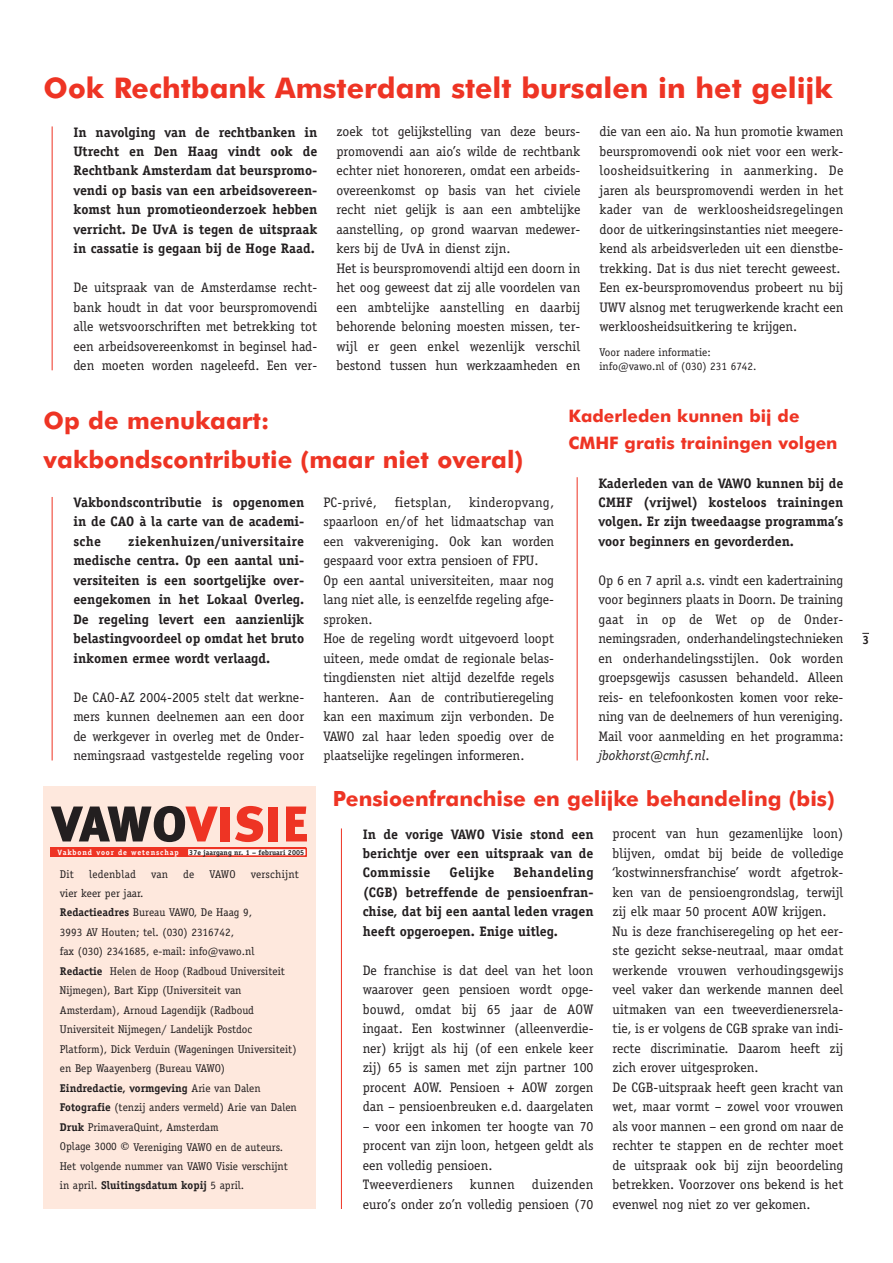
<style>
.page{position:relative;width:893px;height:1263px;background:#fff}
.page>*{position:absolute;margin:0;border:0;box-sizing:border-box;transform-origin:0 0}
.t1{font:900 50.1px "Meta Plus";color:#ee3424}
.t2{font:700 28.5px "Futura BT";color:#ee3424}
.t3{font:700 24px/39px "Futura BT";color:#ee3424}
.t4{font:700 21px "Futura BT";color:#ee3424}
.t5{font:700 17.25px/27px "Futura BT";color:#ee3424}
.t6{font:13.8px/19.5px "Officina Serif";color:#231f20}
.t7{font:700 13.8px/19.5px "Officina Serif";color:#231f20;text-align:justify}
.t8{font:13.8px "Officina Serif";letter-spacing:.02em;color:#231f20}
.t9{font:700 13.8px "Officina Serif";letter-spacing:.02em;color:#231f20}
.t10{font:700 12px "Officina Serif";color:#231f20}
.t11{font:11.25px/19.5px "Officina Serif";color:#231f20}
.t12{font:11.25px "Officina Serif";letter-spacing:.02em;color:#231f20}
.t13{font:700 7.65px "Officina Serif";letter-spacing:.11em;color:#fff}
.t14{font:700 7.2px "Officina Serif";letter-spacing:.01em;color:#231f20}
.s1{font-style:italic}
.s2{color:#231f20}
.s3{font-weight:700}
.s4{font-weight:700;font-size:16.5px}
</style>
<div class="page">
<div style="left:44px;top:786px;width:272px;height:423px;background:#fee8dd"></div>
<hr style="left:341px;top:828px;width:1px;height:381px;background:#ee3424">
<div style="left:50px;top:848px;width:256px;height:9px;background:#ee3424"></div>
<div style="left:187px;top:848px;width:119px;height:8px;background:#fff"></div>
<div style="left:187px;top:848px;width:120px;height:9px;border:2px solid #ee3424"></div>
<hr style="left:52px;top:126px;width:1px;height:244px;background:#ee3424">
<hr style="left:52px;top:497px;width:1px;height:263px;background:#ee3424">
<hr style="left:576px;top:477px;width:1px;height:284px;background:#ee3424">
<h2 class="t2" style="left:44px;top:75px;width:790px">Ook Rechtbank Amsterdam stelt bursalen in het gelijk</h2>
<p class="t7" style="left:73px;top:123px;width:245px">In navolging van de rechtbanken in Utrecht en Den Haag vindt ook de Rechtbank Amsterdam dat beurspromo&shy;vendi op basis van een arbeidsovereen&shy;komst hun promotieonderzoek hebben verricht. De UvA is tegen de uitspraak in cassatie is gegaan bij de Hoge Raad.</p>
<p class="t6" style="left:73px;top:279px;width:245px;text-align:justify">De uitspraak van de Amsterdamse recht&shy;bank houdt in dat voor beurspromovendi alle wetsvoorschriften met betrekking tot een arbeidsovereenkomst in beginsel had&shy;den moeten worden nageleefd. Een ver-</p>
<p class="t6" style="left:336px;top:123px;width:245px">zoek tot gelijkstelling van deze beurs&shy;promovendi aan aio’s wilde de rechtbank echter niet honoreren, omdat een arbeids&shy;overeenkomst op basis van het civiele recht niet gelijk is aan een ambtelijke aanstelling, op grond waarvan medewer&shy;kers bij de UvA in dienst zijn.<br>Het is beurspromovendi altijd een doorn in het oog geweest dat zij alle voordelen van een ambtelijke aanstelling en daarbij behorende beloning moesten missen, ter&shy;wijl er geen enkel wezenlijk verschil bestond tussen hun werkzaamheden en</p>
<p class="t6" style="left:599px;top:123px;width:245px">die van een aio. Na hun promotie kwamen beurspromovendi ook niet voor een werk&shy;loosheidsuitkering in aanmerking. De jaren als beurspromovendi werden in het kader van de werkloosheidsregelingen door de uitkeringsinstanties niet meegere&shy;kend als arbeidsverleden uit een dienstbe&shy;trekking. Dat is dus niet terecht geweest.<br>Een ex-beurspromovendus probeert nu bij UWV alsnog met terugwerkende kracht een werkloosheidsuitkering te krijgen.</p>
<p class="t11" style="left:599px;top:345px;width:158px;line-height:15px">Voor nadere informatie: info@vawo.nl of (030) 231 6742.</p>
<h3 class="t3" style="left:44px;top:403px;width:481px">Op de menukaart: vakbondscontributie (maar niet overal)</h3>
<p class="t5" style="left:568px;top:404px;width:270px">Kaderleden kunnen bij de<br>CMHF gratis trainingen volgen</p>
<p class="t7" style="left:598px;top:474px;width:246px">Kaderleden van de VAWO kunnen bij de CMHF (vrijwel) kosteloos trainingen volgen. Er zijn tweedaagse programma’s voor beginners en gevorderden.</p>
<p class="t6" style="left:598px;top:572px;width:246px;text-align:justify">Op 6 en 7 april a.s. vindt een kadertraining voor beginners plaats in Doorn. De training gaat in op de Wet op de Onder&shy;nemingsraden, onderhandelingstechnieken en onderhandelingsstijlen. Ook worden groepsgewijs casussen behandeld. Alleen reis- en telefoonkosten komen voor reke&shy;ning van de deelnemers of hun vereniging.<br>Mail voor aanmelding en het programma: <span class="s1">jbokhorst@cmhf.nl</span>.</p>
<h3 class="t4" style="left:333px;top:789px;width:503px">Pensioenfranchise en gelijke behandeling (bis)</h3>
<p class="t6" style="left:323px;top:494px;width:55px">PC-privé,</p>
<p class="t8" style="left:395px;top:497px;width:58px">fietsplan,</p>
<p class="t7" style="left:73px;top:494px;width:232px">Vakbondscontributie is opgenomen in de CAO à la carte van de academi&shy;sche</p>
<p class="t6" style="left:323px;top:494px;width:232px;text-indent:146px">kinderopvang, spaarloon en/of het lidmaatschap van een vakvereniging. Ook kan worden gespaard voor extra pensioen of FPU.<br>Op een aantal universiteiten, maar nog lang niet alle, is eenzelfde regeling afge&shy;sproken.<br>Hoe de regeling wordt uitgevoerd loopt uiteen, mede omdat de regionale belas&shy;tingdiensten niet altijd dezelfde regels hanteren. Aan de contributieregeling kan een maximum zijn verbonden. De VAWO zal haar leden spoedig over de plaatselijke regelingen informeren.</p>
<p class="t7" style="left:73px;top:533px;width:232px;text-indent:55px">ziekenhuizen/universitaire medische centra. Op een aantal uni&shy;versiteiten is een soortgelijke over&shy;eengekomen in het Lokaal Overleg.<br>De regeling levert een aanzienlijk belastingvoordeel op omdat het bruto inkomen ermee wordt verlaagd.</p>
<p class="t6" style="left:73px;top:689px;width:232px;text-align:justify">De CAO-AZ 2004-2005 stelt dat werkne&shy;mers kunnen deelnemen aan een door de werkgever in overleg met de Onder&shy;nemingsraad vastgestelde regeling voor</p>
<h1 class="t1" style="left:52px;top:795px;width:258px"><span class="s2">VAWO</span>VISIE</h1>
<p class="t13" style="left:58px;top:849px;width:123px">Vakbond voor de wetenschap</p>
<p class="t14" style="left:189px;top:849px;width:116px">37e jaargang nr. 1 – februari 2005</p>
<p class="t6" style="left:612px;top:825px;width:232px">procent van hun gezamenlijke loon) blijven, omdat bij beide de volledige ‘kostwinnersfranchise’ wordt afgetrok&shy;ken van de pensioengrondslag, terwijl zij elk maar 50 procent AOW krijgen.<br>Nu is deze franchiseregeling op het eer&shy;ste gezicht sekse-neutraal, maar omdat werkende vrouwen verhoudingsgewijs veel vaker dan werkende mannen deel uitmaken van een tweeverdienersrela&shy;tie, is er volgens de CGB sprake van indi&shy;recte discriminatie. Daarom heeft zij zich erover uitgesproken.<br>De CGB-uitspraak heeft geen kracht van wet, maar vormt – zowel voor vrouwen als voor mannen – een grond om naar de rechter te stappen en de rechter moet de uitspraak ook bij zijn beoordeling betrekken. Voorzover ons bekend is het evenwel nog niet zo ver gekomen.</p>
<p class="t7" style="left:363px;top:825px;width:232px">In de vorige VAWO Visie stond een berichtje over een uitspraak van de Commissie</p>
<p class="t7" style="left:363px;top:864px;width:232px;text-indent:151px">Behandeling (CGB) betreffende de pensioenfran&shy;chise, dat bij een aantal leden vragen heeft opgeroepen. Enige uitleg.</p>
<p class="t6" style="left:363px;top:962px;width:232px;text-align:justify">De franchise is dat deel van het loon waarover geen pensioen wordt opge&shy;bouwd, omdat bij 65 jaar de AOW ingaat. Een kostwinner (alleenverdie&shy;ner) krijgt als hij (of een enkele keer zij) 65 is samen met zijn partner 100 procent AOW. Pensioen + AOW zorgen dan – pensioenbreuken e.d. daargelaten</p>
<p class="t6" style="left:363px;top:1118px;width:232px">– voor een inkomen ter hoogte van 70 procent van zijn loon, hetgeen geldt als een volledig pensioen.<br>Tweeverdieners kunnen duizenden euro’s onder zo’n volledig pensioen (70</p>
<p class="t9" style="left:449px;top:868px;width:46px">Gelijke</p>
<p class="t11" style="left:60px;top:865px;width:16px">Dit</p>
<p class="t12" style="left:89px;top:869px;width:48px">ledenblad</p>
<p class="t11" style="left:151px;top:865px;width:19px">van</p>
<p class="t11" style="left:183px;top:865px;width:13px">de</p>
<p class="t11" style="left:209px;top:865px;width:28px">VAWO</p>
<p class="t12" style="left:251px;top:869px;width:50px">verschijnt</p>
<p class="t11" style="left:60px;top:884px;width:238px">vier keer per jaar.<br><span class="s3">Redactieadres</span> Bureau VAWO, De Haag 9,<br>3993 AV Houten; tel. (030) 2316742,<br>fax (030) 2341685, e-mail: info@vawo.nl <span class="s3">Redactie</span> Helen de Hoop (Radboud Universiteit Nijmegen), Bart Kipp (Universiteit van Amsterdam), Arnoud Lagendijk (Radboud Universiteit Nijmegen/ Landelijk Postdoc Platform), Dick Verduin (Wageningen Universiteit) en Bep Waayenberg (Bureau VAWO)<br><span class="s3">Eindredactie, vormgeving</span> Arie van Dalen <span class="s3">Fotografie</span> (tenzij anders vermeld) Arie van Dalen <span class="s3">Druk</span> PrimaveraQuint, Amsterdam<br>Oplage 3000 <span class="s4">©</span> Vereniging VAWO en de auteurs.<br>Het volgende nummer van VAWO Visie verschijnt in april. <span class="s3">Sluitingsdatum kopij</span> 5 april.</p>
<p class="t10" style="left:862px;top:635px;width:8px">3</p>
</div>
